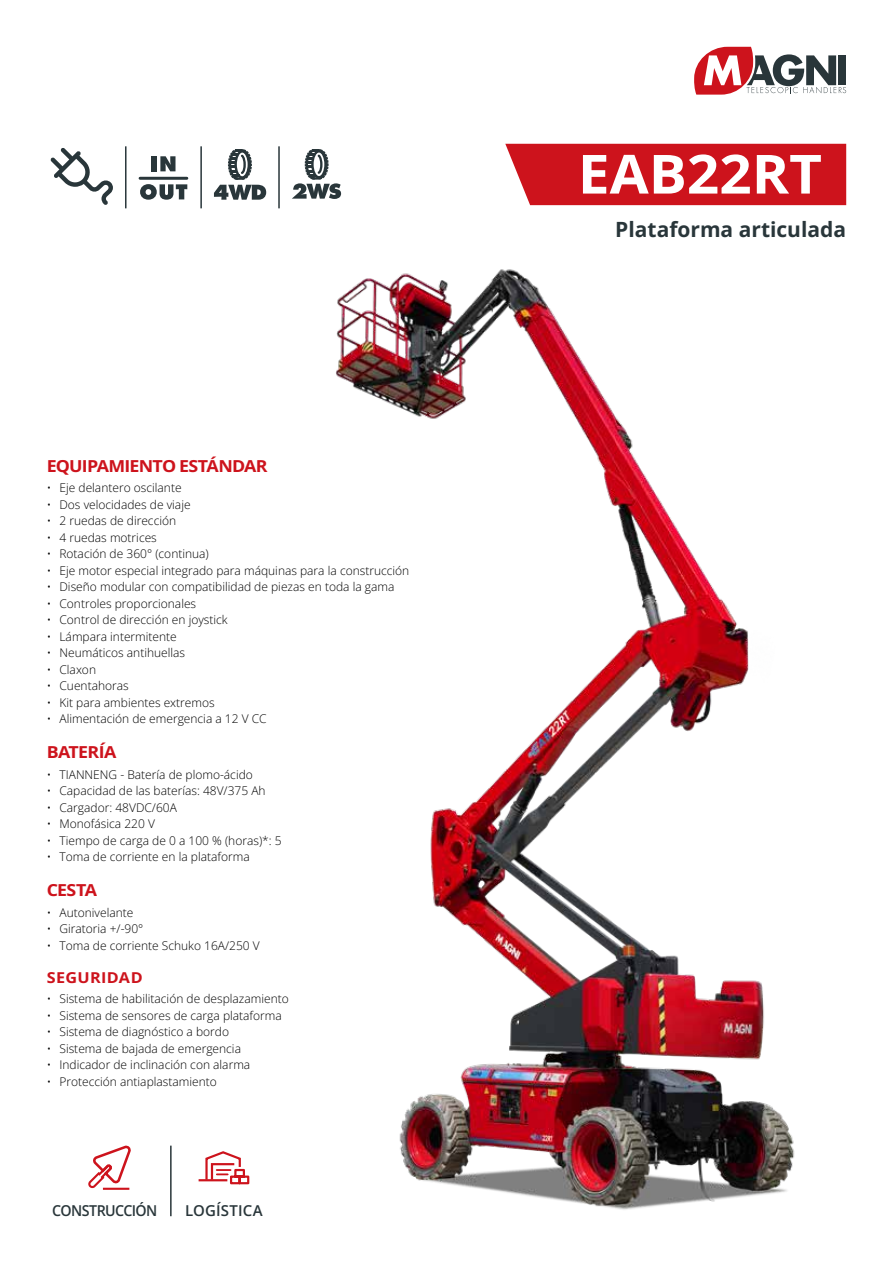
<style>
.page{position:relative;width:893px;height:1263px;background:#fff}
.page>*{position:absolute;margin:0;border:0;box-sizing:border-box;transform-origin:0 0}
.t1{font:700 54px "Open Sans";color:#fff;scale:1.05 1}
.t2{font:700 21px "Open Sans";color:#29363a}
.t3{font:700 16.5px "Open Sans";letter-spacing:-.045em;color:#cd131c;scale:1.08 1}
.t4{font:600 15px "Open Sans";letter-spacing:-.035em;color:#29363a;scale:.95 1}
.t5{font:600 15px "Open Sans";letter-spacing:.01em;color:#29363a}
.t6{font:700 15px "Open Sans";letter-spacing:.02em;color:#cd131c;scale:1.08 1}
.t7{font:300 12px "Open Sans";color:#000}
</style>
<div class="page">
<svg style="left:694px;top:47px;width:152px;height:48px"></svg>
<div style="left:505px;top:144px;width:342px;height:61px;background:#cd131c"></div>
<img style="left:202px;top:269px;width:593px;height:941px">
<div style="left:152px;top:156px;width:5px;height:15px;background:#29363a"></div>
<svg style="left:160px;top:156px;width:15px;height:15px"></svg>
<svg style="left:140px;top:184px;width:47px;height:16px"></svg>
<hr style="left:140px;top:177px;width:47px;height:3px;background:#29363a">
<hr style="left:125px;top:146px;width:2px;height:62px;background:#29363a">
<hr style="left:200px;top:146px;width:2px;height:62px;background:#29363a">
<hr style="left:278px;top:146px;width:2px;height:62px;background:#29363a">
<svg style="left:214px;top:149px;width:52px;height:51px"></svg>
<svg style="left:292px;top:149px;width:49px;height:50px"></svg>
<svg style="left:50px;top:148px;width:63px;height:57px"></svg>
<svg style="left:88px;top:1145px;width:43px;height:45px"></svg>
<hr style="left:103px;top:1188px;width:26px;height:2px;background:#cd131c">
<svg style="left:204px;top:1150px;width:46px;height:35px"></svg>
<hr style="left:199px;top:1179px;width:28px;height:2px;background:#cd131c">
<hr style="left:170px;top:1145px;width:2px;height:71px;background:#29363a">
<h3 class="t3" style="left:47px;top:454px;width:206px">EQUIPAMIENTO ESTÁNDAR</h3>
<p class="t7" style="left:47px;top:480px;width:136px">• Eje delantero oscilante</p>
<p class="t7" style="left:47px;top:496px;width:145px">• Dos velocidades de viaje</p>
<p class="t7" style="left:47px;top:513px;width:131px">• 2 ruedas de dirección</p>
<p class="t7" style="left:47px;top:529px;width:112px">• 4 ruedas motrices</p>
<p class="t7" style="left:47px;top:546px;width:164px">• Rotación de 360° (continua)</p>
<p class="t7" style="left:47px;top:562px;width:364px">• Eje motor especial integrado para máquinas para la construcción</p>
<p class="t7" style="left:47px;top:579px;width:349px">• Diseño modular con compatibilidad de piezas en toda la gama</p>
<p class="t7" style="left:47px;top:595px;width:151px">• Controles proporcionales</p>
<p class="t7" style="left:47px;top:612px;width:183px">• Control de dirección en joystick</p>
<p class="t7" style="left:47px;top:628px;width:132px">• Lámpara intermitente</p>
<p class="t7" style="left:47px;top:645px;width:140px">• Neumáticos antihuellas</p>
<p class="t7" style="left:47px;top:661px;width:51px">• Claxon</p>
<p class="t7" style="left:47px;top:678px;width:84px">• Cuentahoras</p>
<p class="t7" style="left:47px;top:694px;width:170px">• Kit para ambientes extremos</p>
<p class="t7" style="left:47px;top:711px;width:222px">• Alimentación de emergencia a 12 V CC</p>
<h3 class="t3" style="left:47px;top:740px;width:66px">BATERÍA</h3>
<p class="t7" style="left:47px;top:766px;width:208px">• TIANNENG - Batería de plomo-ácido</p>
<p class="t7" style="left:47px;top:783px;width:220px">• Capacidad de las baterías: 48V/375 Ah</p>
<p class="t7" style="left:47px;top:799px;width:132px">• Cargador: 48VDC/60A</p>
<p class="t7" style="left:47px;top:816px;width:110px">• Monofásica 220 V</p>
<p class="t7" style="left:47px;top:832px;width:237px">• Tiempo de carga de 0 a 100 % (horas)*: 5</p>
<p class="t7" style="left:47px;top:849px;width:204px">• Toma de corriente en la plataforma</p>
<h3 class="t3" style="left:47px;top:878px;width:48px">CESTA</h3>
<p class="t7" style="left:47px;top:904px;width:88px">• Autonivelante</p>
<p class="t7" style="left:47px;top:921px;width:98px">• Giratoria +/-90°</p>
<p class="t7" style="left:47px;top:937px;width:215px">• Toma de corriente Schuko 16A/250 V</p>
<p class="t6" style="left:47px;top:967px;width:90px">SEGURIDAD</p>
<p class="t7" style="left:47px;top:991px;width:244px">• Sistema de habilitación de desplazamiento</p>
<p class="t7" style="left:47px;top:1007px;width:237px">• Sistema de sensores de carga plataforma</p>
<p class="t7" style="left:47px;top:1024px;width:184px">• Sistema de diagnóstico a bordo</p>
<p class="t7" style="left:47px;top:1040px;width:196px">• Sistema de bajada de emergencia</p>
<p class="t7" style="left:47px;top:1057px;width:205px">• Indicador de inclinación con alarma</p>
<p class="t7" style="left:47px;top:1073px;width:172px">• Protección antiaplastamiento</p>
<p class="t4" style="left:52px;top:1200px;width:112px">CONSTRUCCIÓN</p>
<p class="t5" style="left:185px;top:1200px;width:79px">LOGÍSTICA</p>
<h1 class="t1" style="left:578px;top:136px;width:234px">EAB22RT</h1>
<h2 class="t2" style="left:615px;top:215px;width:232px">Plataforma articulada</h2>
</div>
